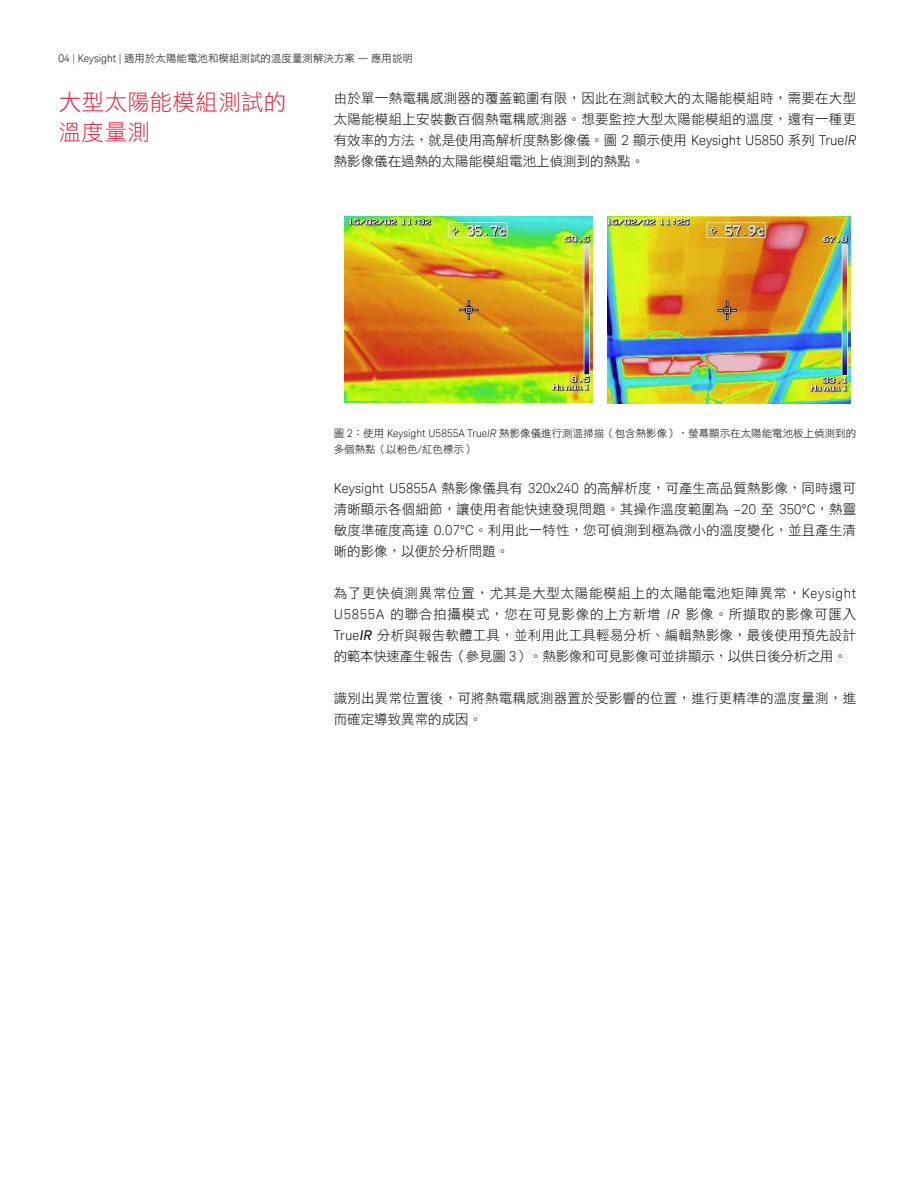
<style>
.page{position:relative;width:918px;height:1188px;background:#fff}
.page>*{position:absolute;margin:0;border:0;box-sizing:border-box;transform-origin:0 0}
.t1{font:22.5px/30px "DF Hei Std W3";letter-spacing:.02em;color:#ed1936}
.t2{font:13.5px/21px "DF Hei Std W3";color:#000;text-align:justify}
.t3{font:13.5px/21px "DF Hei Std W3";letter-spacing:.02em;color:#000}
.t4{font:10.5px/16.5px "DF Hei Std W3";color:#000}
.s1{font-family:"Keysight Sans";font-weight:300}
.s2{font-family:"Keysight Sans";font-weight:300;font-style:italic}
.s3{font-family:"Keysight Sans";font-style:italic}
</style>
<div class="page">
<img style="left:345px;top:216px;width:248px;height:186px">
<img style="left:607px;top:216px;width:244px;height:187px">
<p class="t4" style="left:59px;top:49px;width:356px"><span class="s1">04 | Keysight |</span> 適用於太陽能電池和模組測試的溫度量測解決方案 — 應用說明</p>
<p class="t2" style="left:334px;top:88px;width:524px">由於單一熱電耦感測器的覆蓋範圍有限，因此在測試較大的太陽能模組時，需要在大型太陽能模組上安裝數百個熱電耦感測器。想要監控大型太陽能模組的溫度，還有一種更有效率的方法，就是使用高解析度熱影像儀。圖 <span class="s1">2</span> 顯示使用 <span class="s1">Keysight U5850</span> 系列 <span class="s1">True</span><span class="s2">IR</span>熱影像儀在過熱的太陽能模組電池上偵測到的熱點。</p>
<h1 class="t1" style="left:59px;top:87px;width:229px">大型太陽能模組測試的溫度量測</h1>
<p class="t4" style="left:334px;top:425px;width:524px">圖 <span class="s1">2</span>：使用 <span class="s1">Keysight U5855A True</span><span class="s2">IR</span> 熱影像儀進行測溫掃描（包含熱影像），螢幕顯示在太陽能電池板上偵測到的多個熱點（以粉色<span class="s1">/</span>紅色標示）</p>
<p class="t2" style="left:334px;top:478px;width:524px"><span class="s1">Keysight U5855A</span> 熱影像儀具有 <span class="s1">320x240</span> 的高解析度，可產生高品質熱影像，同時還可清晰顯示各個細節，讓使用者能快速發現問題。其操作溫度範圍為 <span class="s1">–20</span> 至 <span class="s1">350°C</span>，熱靈敏度準確度高達 <span class="s1">0.07°C</span>。利用此一特性，您可偵測到極為微小的溫度變化，並且產生清晰的影像，以便於分析問題。</p>
<p class="t2" style="left:334px;top:583px;width:524px">為了更快偵測異常位置，尤其是大型太陽能模組上的太陽能電池矩陣異常，<span class="s1">Keysight U5855A</span> 的聯合拍攝模式，您在可見影像的上方新增 <span class="s2">IR</span> 影像。所擷取的影像可匯入<span class="s1">True</span><span class="s3">IR</span> 分析與報告軟體工具，並利用此工具輕易分析、編輯熱影像，最後使用預先設計的範本快速產生報告（參見圖 <span class="s1">3</span>）。熱影像和可見影像可並排顯示，以供日後分析之用。</p>
<p class="t3" style="left:334px;top:688px;width:524px">識別出異常位置後，可將熱電耦感測器置於受影響的位置，進行更精準的溫度量測，進而確定導致異常的成因。</p>
</div>
